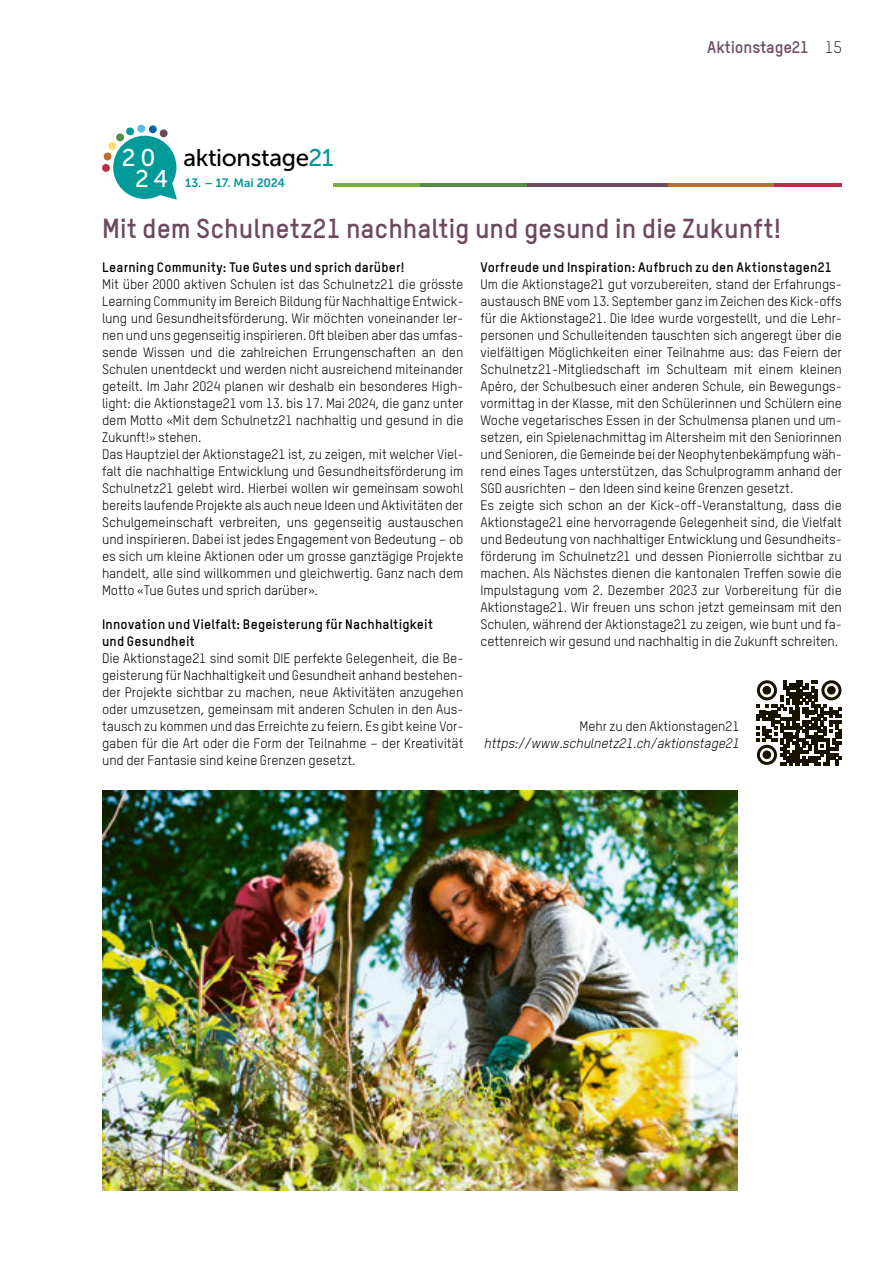
<style>
.page{position:relative;width:893px;height:1263px;background:#fff}
.page>*{position:absolute;margin:0;border:0;box-sizing:border-box;transform-origin:0 0}
.t1{font:700 27px "TSTARPRO";color:#6d4960}
.t2{font:24.15px "Museo Sans 500";letter-spacing:-.015em;color:#000}
.t3{font:24.15px/21.1px "Museo Sans 500";color:#fff;text-align:center}
.t4{font:700 16.5px "TSTARPRO";letter-spacing:-.005em;color:#6d4960}
.t5{font:300 16.5px "TSTARPRO";color:#000}
.t6{font:13.5px/17px "TSTARPRO";letter-spacing:-.005em;color:#000}
.t7{font:700 13.5px/17px "TSTARPRO";letter-spacing:.015em;color:#000}
.t8{font:italic 13.5px "TSTARPRO";letter-spacing:-.005em;color:#000}
.t9{font:12px "Museo Sans 700";letter-spacing:-.015em;color:#009a99}
.s1{color:#009a99}
</style>
<div class="page">
<hr style="left:333px;top:184px;width:88px;height:3px;background:#78af38">
<hr style="left:421px;top:184px;width:106px;height:3px;background:#548c43">
<hr style="left:527px;top:184px;width:141px;height:3px;background:#6d4960">
<hr style="left:668px;top:184px;width:107px;height:3px;background:#bd6d2e">
<hr style="left:775px;top:184px;width:67px;height:3px;background:#b92d47">
<img style="left:102px;top:791px;width:636px;height:400px">
<svg style="left:157px;top:180px;width:20px;height:19px"></svg>
<div style="left:113px;top:136px;width:63px;height:63px;background:#009a99;border-radius:50%"></div>
<div style="left:102px;top:164px;width:8px;height:8px;background:#b92d47;border-radius:50%"></div>
<svg style="left:103px;top:125px;width:65px;height:35px"></svg>
<svg style="left:756px;top:680px;width:86px;height:85px"></svg>
<div style="left:762px;top:686px;width:9px;height:8px;background:#181200;border-radius:50%"></div>
<div style="left:827px;top:686px;width:9px;height:8px;background:#181200;border-radius:50%"></div>
<div style="left:762px;top:750px;width:9px;height:9px;background:#181200;border-radius:50%"></div>
<h2 class="t3" style="left:122px;top:147px;width:48px">20<br>24</h2>
<h2 class="t2" style="left:183px;top:144px;width:152px">aktionstage<span class="s1">21</span></h2>
<p class="t9" style="left:185px;top:176px;width:101px">13. – 17. Mai 2024</p>
<p class="t4" style="left:707px;top:37px;width:103px">Aktionstage21</p>
<p class="t5" style="left:825px;top:38px;width:19px">15</p>
<h1 class="t1" style="left:102px;top:211px;width:680px">Mit dem Schulnetz21 nachhaltig und gesund in die Zukunft!</h1>
<p class="t7" style="left:102px;top:259px;width:304px">Learning Community: Tue Gutes und sprich darüber!</p>
<p class="t6" style="left:102px;top:276px;width:363px">Mit über 2000 aktiven Schulen ist das Schulnetz21 die grösste Learning Community im Bereich Bildung für Nachhaltige Entwick&shy;lung und Gesundheitsförderung. Wir möchten voneinander ler&shy;nen und uns gegenseitig inspirieren. Oft bleiben aber das umfas&shy;sende Wissen und die zahlreichen Errungenschaften an den Schulen unentdeckt und werden nicht ausreichend miteinander geteilt. Im Jahr 2024 planen wir deshalb ein besonderes High&shy;light: die Aktionstage21 vom 13. bis 17. Mai 2024, die ganz unter dem Motto «Mit dem Schulnetz21 nachhaltig und gesund in die Zukunft!» stehen.<br>Das Hauptziel der Aktionstage21 ist, zu zeigen, mit welcher Viel&shy;falt die nachhaltige Entwicklung und Gesundheitsförderung im Schulnetz21 gelebt wird. Hierbei wollen wir gemeinsam sowohl bereits laufende Projekte als auch neue Ideen und Aktivitäten der Schulgemeinschaft verbreiten, uns gegenseitig austauschen und inspirieren. Dabei ist jedes Engagement von Bedeutung – ob es sich um kleine Aktionen oder um grosse ganztägige Projekte handelt, alle sind willkommen und gleichwertig. Ganz nach dem Motto «Tue Gutes und sprich darüber».</p>
<p class="t7" style="left:102px;top:616px;width:332px">Innovation und Vielfalt: Begeisterung für Nachhaltigkeit und Gesundheit</p>
<p class="t6" style="left:102px;top:650px;width:363px;text-align:justify">Die Aktionstage21 sind somit DIE perfekte Gelegenheit, die Be&shy;geisterung für Nachhaltigkeit und Gesundheit anhand bestehen&shy;der Projekte sichtbar zu machen, neue Aktivitäten anzugehen oder umzusetzen, gemeinsam mit anderen Schulen in den Aus&shy;tausch zu kommen und das Erreichte zu feiern. Es gibt keine Vor&shy;gaben für die Art oder die Form der Teilnahme – der Kreativität und der Fantasie sind keine Grenzen gesetzt.</p>
<p class="t7" style="left:480px;top:259px;width:353px">Vorfreude und Inspiration: Aufbruch zu den Aktionstagen21</p>
<p class="t6" style="left:480px;top:276px;width:363px">Um die Aktionstage21 gut vorzubereiten, stand der Erfahrungs&shy;austausch BNE vom 13. September ganz im Zeichen des Kick-offs für die Aktionstage21. Die Idee wurde vorgestellt, und die Lehr&shy;personen und Schulleitenden tauschten sich angeregt über die vielfältigen Möglichkeiten einer Teilnahme aus: das Feiern der Schulnetz21-Mitgliedschaft im Schulteam mit einem kleinen Apéro, der Schulbesuch einer anderen Schule, ein Bewegungs&shy;vormittag in der Klasse, mit den Schülerinnen und Schülern eine Woche vegetarisches Essen in der Schulmensa planen und um&shy;setzen, ein Spielenachmittag im Altersheim mit den Seniorinnen und Senioren, die Gemeinde bei der Neophytenbekämpfung wäh&shy;rend eines Tages unterstützen, das Schulprogramm anhand der SGD ausrichten – den Ideen sind keine Grenzen gesetzt.<br>Es zeigte sich schon an der Kick-off-Veranstaltung, dass die Aktionstage21 eine hervorragende Gelegenheit sind, die Vielfalt und Bedeutung von nachhaltiger Entwicklung und Gesundheits&shy;förderung im Schulnetz21 und dessen Pionierrolle sichtbar zu machen. Als Nächstes dienen die kantonalen Treffen sowie die Impulstagung vom 2. Dezember 2023 zur Vorbereitung für die Aktionstage21. Wir freuen uns schon jetzt gemeinsam mit den Schulen, während der Aktionstage21 zu zeigen, wie bunt und fa&shy;cettenreich wir gesund und nachhaltig in die Zukunft schreiten.</p>
<p class="t6" style="left:580px;top:718px;width:161px">Mehr zu den Aktionstagen21</p>
<p class="t8" style="left:484px;top:735px;width:257px">https://www.schulnetz21.ch/aktionstage21</p>
</div>
